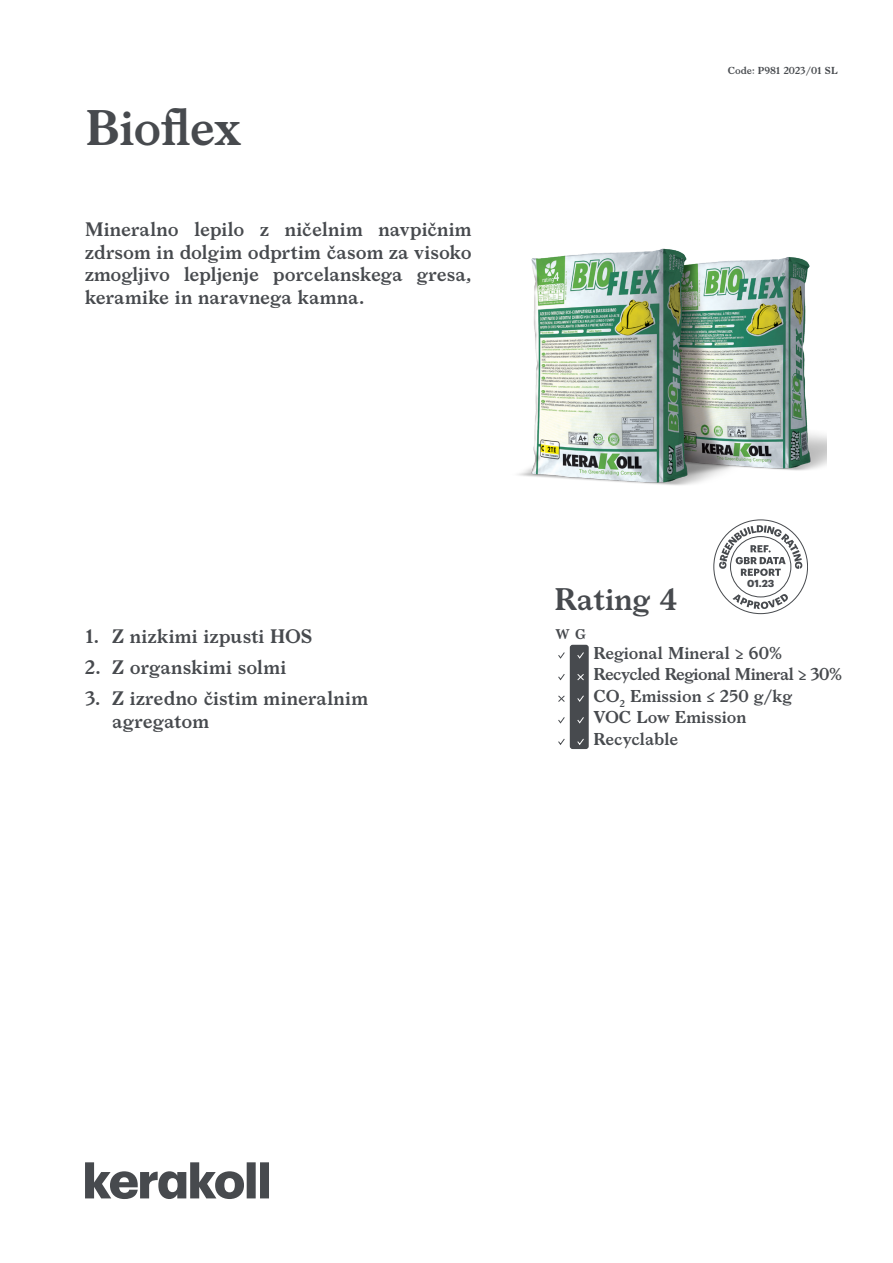
<style>
.page{position:relative;width:893px;height:1263px;background:#fff}
.page>*{position:absolute;margin:0;border:0;box-sizing:border-box;transform-origin:0 0}
.notag_cover_nome_pr{font:600 48px "Larish Neue";letter-spacing:-.02em;color:#474a4e}
.cover_eco{font:600 30px "Larish Neue";color:#474a4e}
.cover_descrizione_pr{font:600 18.75px/22.5px "Larish Neue";letter-spacing:.005em;color:#474a4e;text-align:justify}
.notag_cover_voci_ra{font:600 16.5px "Larish Neue";color:#474a4e}
.notag_cover_voci_ra-2{font:600 16.5px "Larish Neue";letter-spacing:-.03em;color:#474a4e}
.cover_spunte_voci_ra{font:600 13.5px "Larish Neue";color:#474a4e}
.cover_datareport{font:700 10.05px "Graphik";color:#474a4e}
.t1{font:600 9.75px "Larish Neue";color:#474a4e}
</style>
<div class="page">
<svg style="left:713px;top:519px;width:95px;height:95px"></svg>
<svg style="left:85px;top:1162px;width:184px;height:37px"></svg>
<img style="left:518px;top:248px;width:308px;height:237px">
<div style="left:571px;top:645px;width:17px;height:103px;background:#474a4e;border-radius:2px"></div>
<div style="left:570px;top:645px;width:19px;height:104px;border:2px solid #474a4e;border-radius:2px"></div>
<svg style="left:558px;top:652px;width:7px;height:7px"></svg>
<svg style="left:577px;top:652px;width:7px;height:7px"></svg>
<svg style="left:558px;top:674px;width:7px;height:7px"></svg>
<svg style="left:577px;top:674px;width:7px;height:7px"></svg>
<svg style="left:558px;top:695px;width:7px;height:7px"></svg>
<svg style="left:577px;top:695px;width:7px;height:7px"></svg>
<svg style="left:558px;top:717px;width:7px;height:7px"></svg>
<svg style="left:577px;top:717px;width:7px;height:7px"></svg>
<svg style="left:558px;top:738px;width:7px;height:7px"></svg>
<svg style="left:577px;top:738px;width:7px;height:7px"></svg>
<p class="notag_cover_nome_pr" style="left:85px;top:91px;width:157px">Bioflex</p>
<p class="cover_descrizione_pr" style="left:85px;top:217px;width:388px">Mineralno lepilo z ničelnim navpičnim zdrsom in dolgim odprtim časom za visoko zmogljivo lepljenje porcelanskega gresa, keramike in naravnega kamna.</p>
<p class="t1" style="left:728px;top:63px;width:111px">Code: P981 2023/01 SL</p>
<p class="cover_descrizione_pr" style="left:85px;top:624px;width:229px">1. Z nizkimi izpusti HOS</p>
<p class="cover_descrizione_pr" style="left:85px;top:655px;width:203px">2. Z organskimi solmi</p>
<p class="cover_descrizione_pr" style="left:112px;top:686px;width:258px;text-indent:-27px">3. Z izredno čistim mineralnim agregatom</p>
<p class="cover_datareport" style="left:747px;top:575px;width:29px">01.23</p>
<p class="cover_eco" style="left:554px;top:576px;width:125px">Rating 4</p>
<p class="cover_spunte_voci_ra" style="left:555px;top:624px;width:32px">W G</p>
<p class="notag_cover_voci_ra" style="left:593px;top:640px;width:190px">Regional Mineral ≥ 60%</p>
<p class="notag_cover_voci_ra-2" style="left:593px;top:661px;width:250px">Recycled Regional Mineral ≥ 30%</p>
<p class="notag_cover_voci_ra" style="left:593px;top:683px;width:200px">CO<sub>2</sub> Emission ≤ 250 g/kg</p>
<p class="notag_cover_voci_ra" style="left:593px;top:705px;width:155px">VOC Low Emission</p>
<p class="notag_cover_voci_ra" style="left:593px;top:726px;width:86px">Recyclable</p>
</div>
